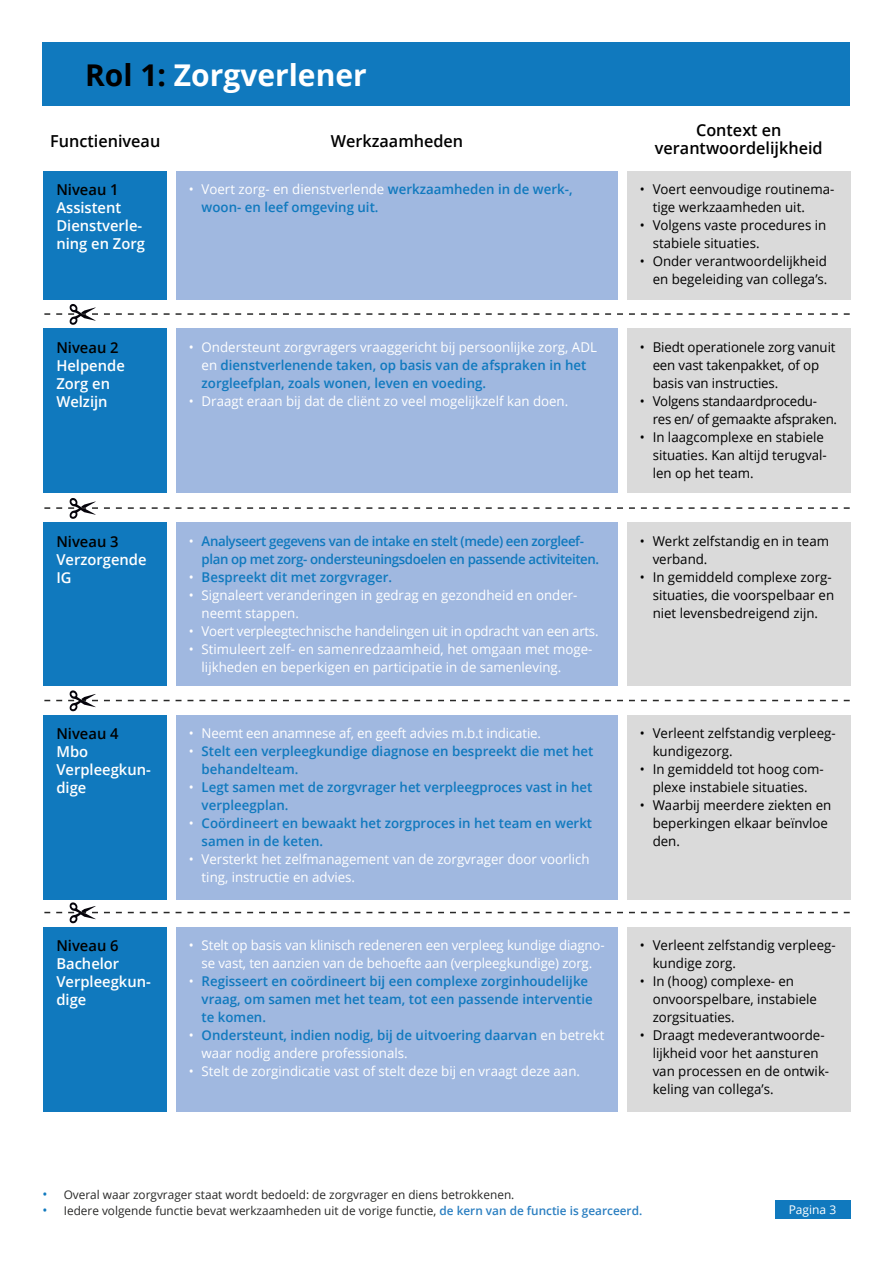
<style>
.page{position:relative;width:893px;height:1263px;background:#fff}
.page>*{position:absolute;margin:0;border:0;box-sizing:border-box;transform-origin:0 0}
.t1{font:700 30px "Open Sans";color:#fff}
.t2{font:600 16.5px/18px "Open Sans";color:#000;text-align:center}
.t3{font:600 15px/18px "Open Sans";color:#fff}
.t4{font:600 15px "Open Sans";color:#000}
.t5{font:13.5px/18px "Open Sans";color:#000}
.t6{font:600 13.5px/18px "Open Sans";color:#1079be}
.t7{font:13.5px/18px "Open Sans";color:#fff}
.t8{font:600 13.5px/18px "Open Sans";letter-spacing:-.03em;color:#1079be}
.t9{font:13.5px "Open Sans";letter-spacing:-.02em;color:#fff}
.t10{font:13.5px/18px "Open Sans";letter-spacing:-.02em;color:#000}
.t11{font:12px "Open Sans";color:#282827}
.t12{font:12px "Open Sans";color:#fff}
.s1{color:#000}
.s2{font-weight:400;color:#fff}
.s3{font-size:13.5px;color:#1079be}
.s4{font-weight:600;color:#2b7fc1}
</style>
<div class="page">
<div style="left:774px;top:1201px;width:76px;height:18px;background:#1079be"></div>
<div style="left:43px;top:43px;width:807px;height:63px;background:#1079be"></div>
<div style="left:44px;top:171px;width:123px;height:129px;background:#1079be"></div>
<div style="left:176px;top:171px;width:442px;height:129px;background:#a0b8e0"></div>
<div style="left:627px;top:171px;width:223px;height:129px;background:#dadada"></div>
<div style="left:44px;top:329px;width:123px;height:164px;background:#1079be"></div>
<div style="left:176px;top:329px;width:442px;height:164px;background:#a0b8e0"></div>
<div style="left:627px;top:329px;width:223px;height:164px;background:#dadada"></div>
<div style="left:44px;top:522px;width:123px;height:164px;background:#1079be"></div>
<div style="left:176px;top:523px;width:442px;height:163px;background:#a0b8e0"></div>
<div style="left:627px;top:523px;width:223px;height:163px;background:#dadada"></div>
<svg style="left:44px;top:498px;width:806px;height:21px"></svg>
<svg style="left:44px;top:304px;width:806px;height:21px"></svg>
<div style="left:44px;top:715px;width:123px;height:184px;background:#1079be"></div>
<div style="left:176px;top:715px;width:442px;height:184px;background:#a0b8e0"></div>
<div style="left:627px;top:715px;width:223px;height:184px;background:#dadada"></div>
<svg style="left:44px;top:690px;width:806px;height:22px"></svg>
<div style="left:44px;top:927px;width:123px;height:184px;background:#1079be"></div>
<div style="left:176px;top:927px;width:442px;height:184px;background:#a0b8e0"></div>
<div style="left:627px;top:927px;width:223px;height:184px;background:#dadada"></div>
<svg style="left:44px;top:902px;width:806px;height:22px"></svg>
<h1 class="t1" style="left:85px;top:54px;width:283px"><span class="s1">Rol 1:</span> Zorgverlener</h1>
<p class="t2" style="left:50px;top:132px;width:112px">Functieniveau</p>
<p class="t2" style="left:331px;top:132px;width:134px">Werkzaamheden</p>
<p class="t2" style="left:655px;top:121px;width:169px">Context en verantwoordelijkheid</p>
<p class="t4" style="left:56px;top:180px;width:64px">Niveau 1</p>
<p class="t3" style="left:56px;top:199px;width:90px">Assistent<br>Dienstverle&shy;ning en Zorg</p>
<p class="t6" style="left:202px;top:180px;width:372px;text-indent:-13px"><span class="s2">• Voert zorg- en dienstverlende</span> werkzaamheden in de werk-, woon- en leef omgeving uit.</p>
<p class="t5" style="left:653px;top:180px;width:183px;text-indent:-13px">• Voert eenvoudige routinema&shy;tige werkzaamheden uit.</p>
<p class="t5" style="left:653px;top:216px;width:175px;text-indent:-13px">• Volgens vaste procedures in stabiele situaties.</p>
<p class="t5" style="left:640px;top:252px;width:189px;text-align:right">• Onder verantwoordelijkheid en begeleiding van collega’s.</p>
<p class="t4" style="left:56px;top:337px;width:64px">Niveau 2</p>
<p class="t3" style="left:56px;top:356px;width:70px">Helpende<br>Zorg en<br>Welzijn</p>
<p class="t6" style="left:202px;top:338px;width:397px;text-indent:-13px"><span class="s2">• Ondersteunt zorgvragers vraaggericht bij persoonlijke zorg, ADL en</span> dienstverlenende taken, op basis van de afspraken in het zorgleefplan, zoals wonen, leven en voeding.</p>
<p class="t7" style="left:189px;top:392px;width:381px">• Draagt eraan bij dat de cliënt zo veel mogelijkzelf kan doen.</p>
<p class="t5" style="left:653px;top:338px;width:184px;text-indent:-13px">• Biedt operationele zorg vanuit een vast takenpakket, of op basis van instructies.</p>
<p class="t10" style="left:653px;top:392px;width:186px;text-indent:-13px">• Volgens standaardprocedu&shy;res en/ of gemaakte afspraken.</p>
<p class="t5" style="left:653px;top:428px;width:176px;text-indent:-13px">• In laagcomplexe en stabiele situaties. Kan altijd terugval&shy;len op het team.</p>
<p class="t4" style="left:56px;top:531px;width:64px">Niveau 3</p>
<p class="t3" style="left:56px;top:550px;width:92px">Verzorgende<br>IG</p>
<p class="t8" style="left:202px;top:531px;width:399px;text-indent:-13px"><span class="s2">•</span> Analyseert gegevens van de intake en stelt (mede) een zorgleef&shy;plan op met zorg- ondersteuningsdoelen en passende activiteiten.</p>
<p class="t6" style="left:189px;top:567px;width:205px"><span class="s2">•</span> Bespreekt dit met zorgvrager.</p>
<p class="t7" style="left:202px;top:585px;width:377px;text-indent:-13px">• Signaleert veranderingen in gedrag en gezondheid en onder&shy;neemt stappen.</p>
<p class="t9" style="left:189px;top:621px;width:411px">• Voert verpleegtechnische handelingen uit in opdracht van een arts.</p>
<p class="t7" style="left:202px;top:639px;width:392px;text-indent:-13px">• Stimuleert zelf- en samenredzaamheid, het omgaan met moge&shy;lijkheden en beperkigen en participatie in de samenleving.</p>
<p class="t5" style="left:653px;top:531px;width:178px;text-indent:-13px">• Werkt zelfstandig en in team verband.</p>
<p class="t5" style="left:653px;top:567px;width:183px;text-indent:-13px">• In gemiddeld complexe zorg&shy;situaties, die voorspelbaar en niet levensbedreigend zijn.</p>
<p class="t4" style="left:56px;top:723px;width:64px">Niveau 4</p>
<p class="t3" style="left:56px;top:742px;width:96px">Mbo<br>Verpleegkun&shy;dige</p>
<p class="t7" style="left:189px;top:724px;width:354px">• Neemt een anamnese af, en geeft advies m.b.t indicatie.</p>
<p class="t6" style="left:202px;top:742px;width:393px;text-indent:-13px"><span class="s2">•</span> Stelt een verpleegkundige diagnose en bespreekt die met het behandelteam.</p>
<p class="t6" style="left:202px;top:778px;width:392px;text-indent:-13px"><span class="s2">•</span> Legt samen met de zorgvrager het verpleegproces vast in het verpleegplan.</p>
<p class="t6" style="left:202px;top:814px;width:392px;text-indent:-13px"><span class="s2">•</span> Coördineert en bewaakt het zorgproces in het team en werkt samen in de keten.</p>
<p class="t7" style="left:202px;top:850px;width:390px;text-indent:-13px">• Versterkt het zelfmanagement van de zorgvrager door voorlich ting, instructie en advies.</p>
<p class="t5" style="left:653px;top:724px;width:185px;text-indent:-13px">• Verleent zelfstandig verpleeg&shy;kundigezorg.</p>
<p class="t5" style="left:640px;top:760px;width:185px;text-align:center">• In gemiddeld tot hoog com&shy;plexe instabiele situaties.</p>
<p class="t5" style="left:653px;top:796px;width:180px;text-indent:-13px">• Waarbij meerdere ziekten en beperkingen elkaar beïnvloe den.</p>
<p class="t4" style="left:56px;top:935px;width:64px">Niveau 6</p>
<p class="t3" style="left:56px;top:954px;width:96px">Bachelor<br>Verpleegkun&shy;dige</p>
<p class="t7" style="left:189px;top:936px;width:417px;text-align:center">• Stelt op basis van klinisch redeneren een verpleeg kundige diagno&shy;se vast, ten aanzien van de behoefte aan (verpleegkundige) zorg.</p>
<p class="t6" style="left:202px;top:972px;width:393px;text-indent:-13px"><span class="s2">•</span> Regisseert en coördineert bij een complexe zorginhoudelijke vraag, om samen met het team, tot een passende interventie te komen.</p>
<p class="t6" style="left:202px;top:1026px;width:404px;text-indent:-13px"><span class="s2">•</span> Ondersteunt, indien nodig, bij de uitvoering daarvan <span class="s2">en betrekt waar nodig andere professionals.</span></p>
<p class="t7" style="left:189px;top:1062px;width:393px">• Stelt de zorgindicatie vast of stelt deze bij en vraagt deze aan.</p>
<p class="t5" style="left:653px;top:936px;width:185px;text-indent:-13px">• Verleent zelfstandig verpleeg&shy;kundige zorg.</p>
<p class="t5" style="left:653px;top:972px;width:166px;text-indent:-13px">• In (hoog) complexe- en onvoorspelbare, instabiele zorgsituaties.</p>
<p class="t5" style="left:653px;top:1026px;width:178px;text-indent:-13px">• Draagt medeverantwoorde&shy;lijkheid voor het aansturen van processen en de ontwik&shy;keling van collega’s.</p>
<p class="t11" style="left:43px;top:1186px;width:473px"><span class="s3">•</span> Overal waar zorgvrager staat wordt bedoeld: de zorgvrager en diens betrokkenen.</p>
<p class="t11" style="left:43px;top:1202px;width:601px"><span class="s3">•</span> Iedere volgende functie bevat werkzaamheden uit de vorige functie, <span class="s4">de kern van de functie is gearceerd.</span></p>
<p class="t12" style="left:789px;top:1202px;width:49px">Pagina 3</p>
</div>
